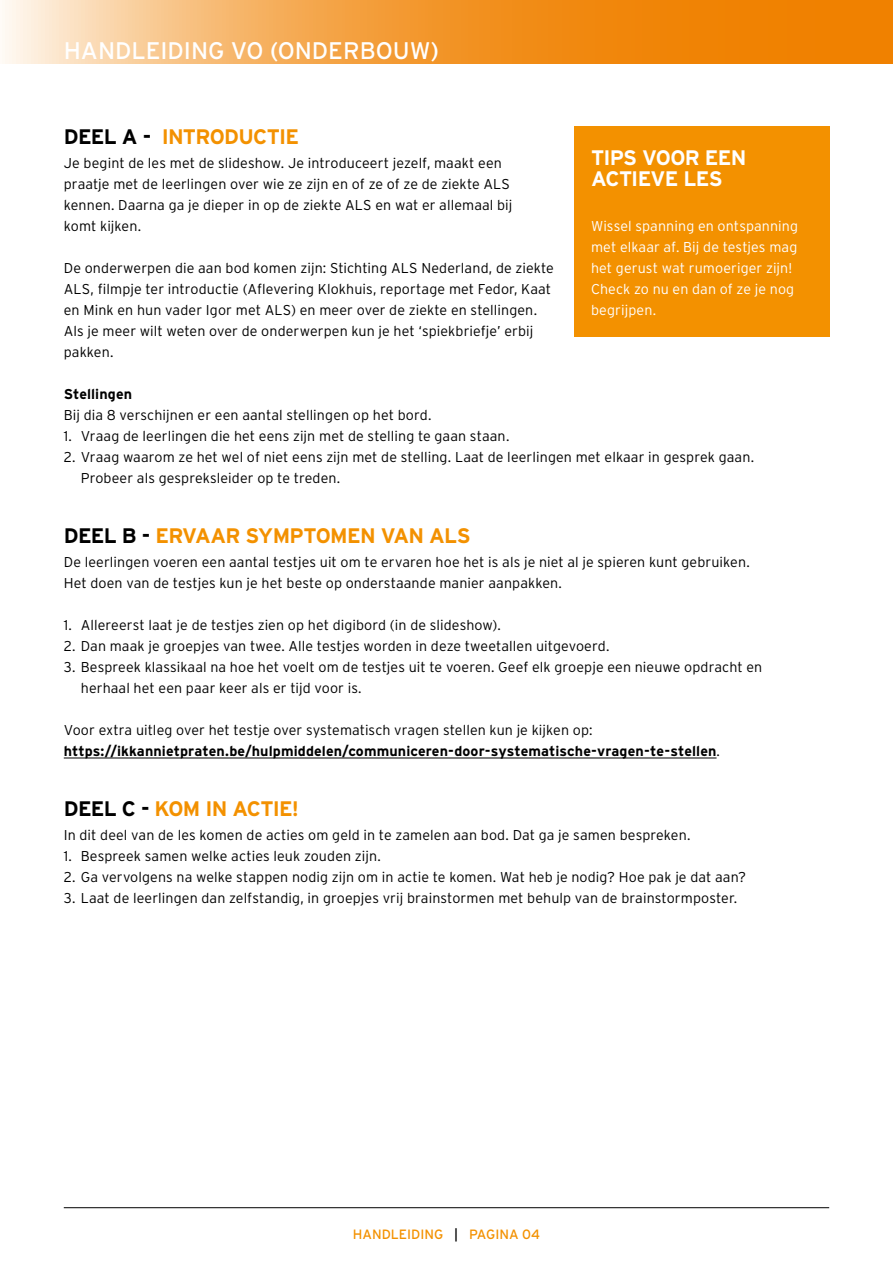
<style>
.page{position:relative;width:893px;height:1263px;background:#fff}
.page>*{position:absolute;margin:0;border:0;box-sizing:border-box;transform-origin:0 0}
.t1{font:24px "Interstate";color:#fff}
.t2{font:700 21px "Interstate";letter-spacing:-.035em;color:#f39100}
.t3{font:700 21px/21px "Interstate";letter-spacing:-.04em;color:#fff}
.t4{font:300 14.25px/21px "Interstate";letter-spacing:.005em;color:#000}
.t5{font:700 14.25px/21px "Interstate";letter-spacing:.005em;color:#000}
.t6{font:300 14.25px/21px "Interstate";letter-spacing:.005em;color:#fff}
.t7{font:13.5px "Interstate";color:#f39100}
.s1{color:#000}
.s2{font-weight:300}
</style>
<div class="page">
<svg style="left:2px;top:0;width:891px;height:63px;background:#f3a142"></svg>
<div style="left:574px;top:126px;width:255px;height:210px;background:#f39100"></div>
<hr style="left:64px;top:758px;width:653px;height:1px;background:#000">
<hr style="left:64px;top:1207px;width:765px;height:1px;background:#000">
<h1 class="t1" style="left:64px;top:37px;width:377px">HANDLEIDING VO (ONDERBOUW)</h1>
<h2 class="t2" style="left:64px;top:125px;width:237px"><span class="s1">DEEL A -</span> INTRODUCTIE</h2>
<p class="t4" style="left:64px;top:152px;width:450px">Je begint de les met de slideshow. Je introduceert jezelf, maakt een praatje met de leerlingen over wie ze zijn en of ze of ze de ziekte ALS kennen. Daarna ga je dieper in op de ziekte ALS en wat er allemaal bij komt kijken.</p>
<p class="t4" style="left:64px;top:257px;width:492px">De onderwerpen die aan bod komen zijn: Stichting ALS Nederland, de ziekte ALS, filmpje ter introductie (Aflevering Klokhuis, reportage met Fedor, Kaat en Mink en hun vader Igor met ALS) en meer over de ziekte en stellingen.<br>Als je meer wilt weten over de onderwerpen kun je het ‘spiekbriefje’ erbij pakken.</p>
<h2 class="t3" style="left:591px;top:147px;width:157px">TIPS VOOR EEN<br>ACTIEVE LES</h2>
<p class="t6" style="left:591px;top:215px;width:209px">Wissel spanning en ontspanning met elkaar af. Bij de testjes mag het gerust wat rumoeriger zijn!<br>Check zo nu en dan of ze je nog begrijpen.</p>
<p class="t5" style="left:64px;top:383px;width:70px">Stellingen</p>
<p class="t4" style="left:64px;top:404px;width:369px">Bij dia 8 verschijnen er een aantal stellingen op het bord.</p>
<p class="t4" style="left:64px;top:425px;width:447px">1. Vraag de leerlingen die het eens zijn met de stelling te gaan staan.</p>
<p class="t4" style="left:81px;top:446px;width:675px;text-indent:-17px">2. Vraag waarom ze het wel of niet eens zijn met de stelling. Laat de leerlingen met elkaar in gesprek gaan.<br>Probeer als gespreksleider op te treden.</p>
<h2 class="t2" style="left:64px;top:524px;width:408px"><span class="s1">DEEL B -</span> ERVAAR SYMPTOMEN VAN ALS</h2>
<p class="t4" style="left:64px;top:551px;width:687px">De leerlingen voeren een aantal testjes uit om te ervaren hoe het is als je niet al je spieren kunt gebruiken.<br>Het doen van de testjes kun je het beste op onderstaande manier aanpakken.</p>
<p class="t4" style="left:64px;top:614px;width:438px">1. Allereerst laat je de testjes zien op het digibord (in de slideshow).</p>
<p class="t4" style="left:64px;top:635px;width:547px">2. Dan maak je groepjes van twee. Alle testjes worden in deze tweetallen uitgevoerd.</p>
<p class="t4" style="left:81px;top:656px;width:683px;text-indent:-17px">3. Bespreek klassikaal na hoe het voelt om de testjes uit te voeren. Geef elk groepje een nieuwe opdracht en herhaal het een paar keer als er tijd voor is.</p>
<p class="t5" style="left:64px;top:719px;width:658px"><span class="s2">Voor extra uitleg over het testje over systematisch vragen stellen kun je kijken op: </span>https://ikkannietpraten.be/hulpmiddelen/communiceren-door-systematische-vragen-te-stellen<span class="s2">.</span></p>
<h2 class="t2" style="left:64px;top:797px;width:237px"><span class="s1">DEEL C -</span> KOM IN ACTIE!</h2>
<p class="t4" style="left:64px;top:824px;width:628px">In dit deel van de les komen de acties om geld in te zamelen aan bod. Dat ga je samen bespreken.</p>
<p class="t4" style="left:64px;top:845px;width:319px">1. Bespreek samen welke acties leuk zouden zijn.</p>
<p class="t4" style="left:64px;top:866px;width:684px">2. Ga vervolgens na welke stappen nodig zijn om in actie te komen. Wat heb je nodig? Hoe pak je dat aan?</p>
<p class="t4" style="left:64px;top:887px;width:675px">3. Laat de leerlingen dan zelfstandig, in groepjes vrij brainstormen met behulp van de brainstormposter.</p>
<p class="t7" style="left:353px;top:1226px;width:189px">HANDLEIDING <span class="s1">|</span> PAGINA 04</p>
</div>
